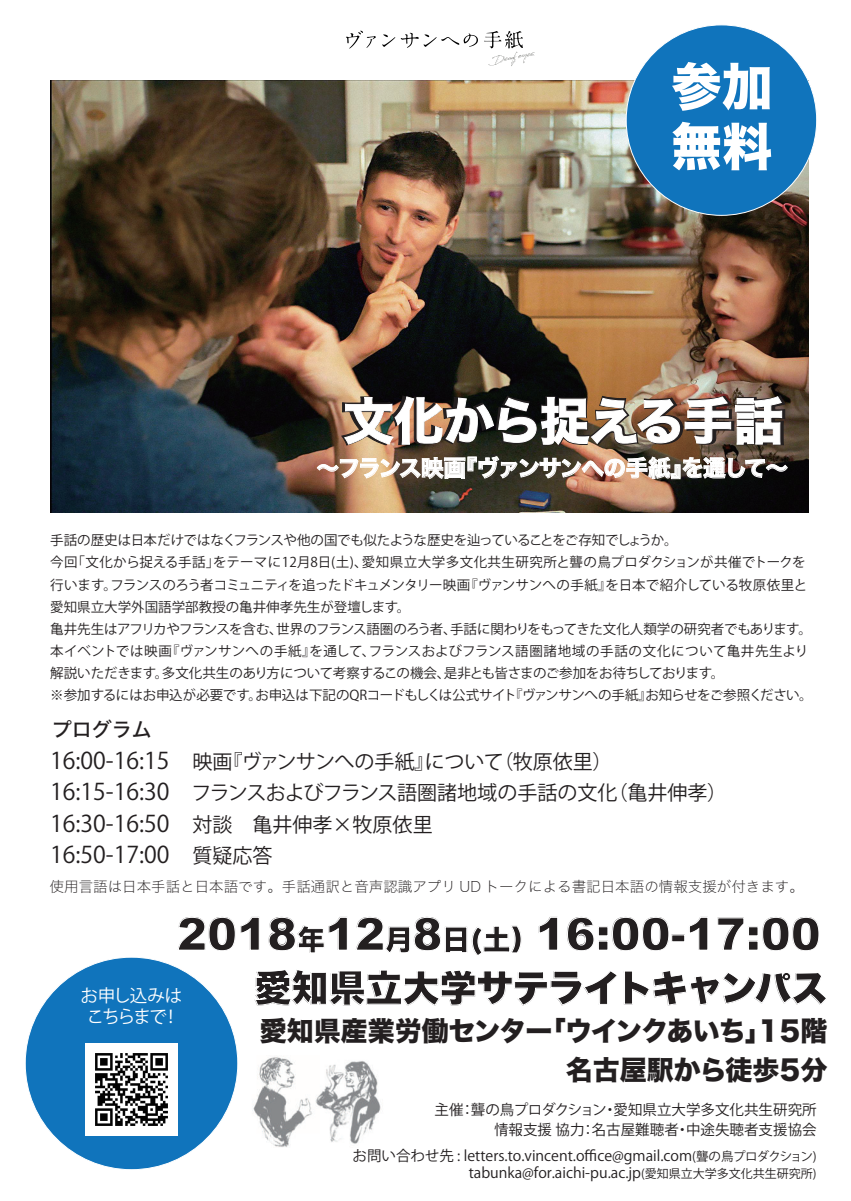
<style>
.page{position:relative;width:851px;height:1201px;background:#fff}
.page>*{position:absolute;margin:0;border:0;box-sizing:border-box;transform-origin:0 0}
.t1{font:50.5px "Hiragino Sans W7";letter-spacing:-.035em;color:#fff}
.t2{font:50.5px/60px "Hira Kaku Std N W8";color:#fff}
.t3{font:900 45px "Arial";color:#231f20}
.t4{font:37px "Hiragino Sans W9";letter-spacing:-.025em;color:#231f20}
.t5{font:27px/39px "Hira Kaku Std N W8";color:#231f20;text-align:right}
.t6{font:23px/31.5px "Koz Go Pr 6 N";color:#231f20}
.t7{font:22.5px "Hiragino Sans W7";letter-spacing:-.06em;color:#fff}
.t8{font:20px/31.5px "Koz Go Pr 6 N";color:#231f20}
.t9{font:20px "Hiragino Sans W5";color:#231f20}
.t10{font:17.5px/21px "Koz Go Pr 6 N";letter-spacing:-.08em;color:#fff;text-align:center}
.t11{font:14.5px/20px "Koz Go Pr 6 N";color:#231f20;text-align:right}
.t12{font:14.5px "Hiragino Sans W1";color:#231f20}
.t13{font:13.5px/22px "Koz Go Pr 6 N";letter-spacing:-.005em;color:#231f20}
.s1{font-size:23px}
.s2{font-size:20px}
.s3{font-family:"Hiragino Sans W9";font-weight:400;font-size:28px}
.s4{font-size:12.5px}
.s5{font-size:12px}
</style>
<div class="page">
<svg style="left:346px;top:31px;width:30px;height:18px"></svg>
<svg style="left:382px;top:33px;width:96px;height:15px"></svg>
<svg style="left:484px;top:31px;width:50px;height:35px"></svg>
<img style="left:50px;top:80px;width:758px;height:433px">
<div style="left:626px;top:25px;width:190px;height:190px;background:#1074bc;border-radius:50%"></div>
<div style="left:25px;top:957px;width:213px;height:212px;background:#1074bc;border-radius:50%"></div>
<img style="left:341px;top:395px;width:444px;height:50px">
<img style="left:316px;top:456px;width:471px;height:23px">
<img style="left:86px;top:1043px;width:91px;height:92px">
<img style="left:252px;top:1057px;width:129px;height:90px">
<div style="left:238px;top:1114px;width:20px;height:20px;background:#fff;border-radius:50%"></div>
<div style="left:237px;top:1114px;width:21px;height:21px;border:1px solid #fff;border-radius:50%"></div>
<h1 class="t2" style="left:671px;top:58px;width:102px">参加無料</h1>
<h1 class="t1" style="left:343px;top:381px;width:442px">文化から捉える手話</h1>
<h3 class="t7" style="left:316px;top:450px;width:495px">～フランス映画『ヴァンサンへの手紙』を通して～　</h3>
<p class="t13" style="left:50px;top:530px;width:764px">手話の歴史は日本だけではなくフランスや他の国でも似たような歴史を辿っていることをご存知でしょうか。<br>今回「文化から捉える手話」をテーマに12月8日(土)、愛知県立大学多文化共生研究所と聾の鳥プロダクションが共催でトークを行います。フランスのろう者コミュニティを追ったドキュメンタリー映画『ヴァンサンへの手紙』を日本で紹介している牧原依里と愛知県立大学外国語学部教授の亀井伸孝先生が登壇します。<br>亀井先生はアフリカやフランスを含む、世界のフランス語圏のろう者、手話に関わりをもってきた文化人類学の研究者でもあります。本イベントでは映画『ヴァンサンへの手紙』を通して、フランスおよびフランス語圏諸地域の手話の文化について亀井先生より解説いただきます。多文化共生のあり方について考察するこの機会、是非とも皆さまのご参加をお待ちしております。<br>※参加するにはお申込が必要です。お申込は下記のQRコードもしくは公式サイト『ヴァンサンへの手紙』お知らせをご参照ください。</p>
<h3 class="t9" style="left:52px;top:712px;width:101px">プログラム</h3>
<h3 class="t8" style="left:50px;top:746px;width:678px"><span class="s1">16:00-16:15　</span>映画『ヴァンサンへの手紙』について（牧原依里）<br><span class="s1">16:15-16:30　</span>フランスおよびフランス語圏諸地域の手話の文化（亀井伸孝）</h3>
<h3 class="t6" style="left:50px;top:808px;width:384px">16:30-16:50　<span class="s2">対談　亀井伸孝×牧原依里<br></span>16:50-17:00　<span class="s2">質疑応答</span></h3>
<p class="t12" style="left:6px;top:874px;width:799px">　　　使用言語は日本手話と日本語です。手話通訳と音声認識アプリ UD トークによる書記日本語の情報支援が付きます。</p>
<h2 class="t3" style="left:177px;top:901px;width:645px">2018<span class="s3">年</span>12<span class="s3">月</span>8<span class="s3">日(土）　</span>16:00-17:00</h2>
<h3 class="t4" style="left:254px;top:967px;width:575px">愛知県立大学サテライトキャンパス</h3>
<h3 class="t5" style="left:260px;top:1011px;width:569px">愛知県産業労働センター「ウインクあいち」15階名古屋駅から徒歩5分</h3>
<p class="t10" style="left:81px;top:985px;width:103px">お申し込みはこちらまで！</p>
<p class="t11" style="left:434px;top:1100px;width:383px">主催：聾の鳥プロダクション・愛知県立大学多文化共生研究所情報支援 協力：名古屋難聴者・中途失聴者支援協会</p>
<p class="t11" style="left:352px;top:1147px;width:465px;line-height:17.4px">お問い合わせ先 : letters.to.vincent.office@gmail.com<span class="s4">(聾の鳥プロダクション) </span>tabunka@for.aichi-pu.ac.jp<span class="s5">(愛知県立大学多文化共生研究所)</span></p>
</div>
